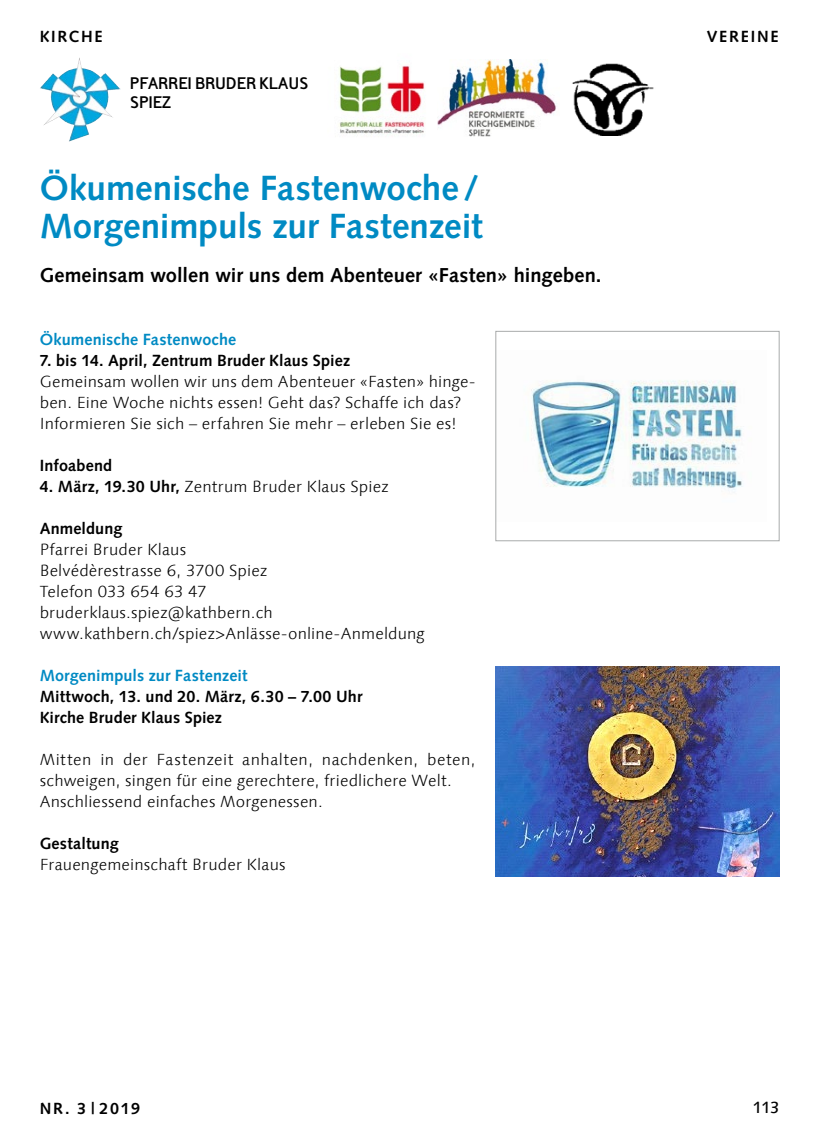
<style>
.page{position:relative;width:819px;height:1141px;background:#fff}
.page>*{position:absolute;margin:0;border:0;box-sizing:border-box;transform-origin:0 0}
.t1{font:700 35px/38.5px "Syntax";color:#008ac3}
.t2{font:700 20.12px "Syntax";letter-spacing:.005em;color:#000}
.t3{font:700 17.5px/19.2px "Domestos 98";letter-spacing:.025em;color:#000}
.t4{font:300 16.1px/21px "Linotype Syntax Com";letter-spacing:.01em;color:#000}
.t5{font:700 16.1px/21px "Syntax";letter-spacing:.01em;color:#000}
.t6{font:700 16.1px "Syntax";letter-spacing:.005em;color:#008ac3}
.t7{font:700 16.1px "Syntax";letter-spacing:.11em;color:#000}
.t8{font:500 16.1px "Linotype Syntax Com";color:#000}
.s1{font-family:"Syntax";font-weight:700}
</style>
<div class="page">
<img style="left:64px;top:60px;width:15px;height:13px">
<img style="left:495px;top:666px;width:284px;height:210px">
<img style="left:531px;top:380px;width:212px;height:113px">
<div style="left:495px;top:331px;width:284px;height:210px;border:1px solid #a9abab"></div>
<img style="left:437px;top:60px;width:120px;height:77px">
<img style="left:339px;top:65px;width:86px;height:70px">
<img style="left:572px;top:63px;width:82px;height:73px">
<p class="t5" style="left:40px;top:26px;width:64px">KIRCHE</p>
<p class="t7" style="left:706px;top:27px;width:73px">VEREINE</p>
<p class="t3" style="left:130px;top:73px;width:179px">PFARREI BRUDER KLAUS<br>SPIEZ</p>
<h1 class="t1" style="left:40px;top:169px;width:444px">Ökumenische Fastenwoche /<br>Morgenimpuls zur Fastenzeit</h1>
<p class="t2" style="left:40px;top:264px;width:563px">Gemeinsam wollen wir uns dem Abenteuer «Fasten» hingeben.</p>
<p class="t6" style="left:40px;top:330px;width:198px">Ökumenische Fastenwoche</p>
<p class="t5" style="left:40px;top:350px;width:312px">7. bis 14. April, Zentrum Bruder Klaus Spiez</p>
<p class="t4" style="left:40px;top:371px;width:437px">Gemeinsam wollen wir uns dem Abenteuer «Fasten» hinge&shy;ben. Eine Woche nichts essen! Geht das? Schaffe ich das?<br>Informieren Sie sich – erfahren Sie mehr – erleben Sie es!</p>
<p class="t5" style="left:40px;top:455px;width:74px">Infoabend</p>
<p class="t4" style="left:40px;top:476px;width:350px"><span class="s1">4. März, 19.30 Uhr,</span> Zentrum Bruder Klaus Spiez</p>
<p class="t5" style="left:40px;top:518px;width:84px">Anmeldung</p>
<p class="t4" style="left:40px;top:539px;width:387px">Pfarrei Bruder Klaus<br>Belvédèrestrasse 6, 3700 Spiez<br>Telefon 033 654 63 47 bruderklaus.spiez@kathbern.ch www.kathbern.ch/spiez&gt;Anlässe-online-Anmeldung</p>
<p class="t6" style="left:40px;top:666px;width:209px">Morgenimpuls zur Fastenzeit</p>
<p class="t5" style="left:40px;top:686px;width:324px">Mittwoch, 13. und 20. März, 6.30 – 7.00 Uhr<br>Kirche Bruder Klaus Spiez</p>
<p class="t4" style="left:40px;top:749px;width:437px">Mitten in der Fastenzeit anhalten, nachdenken, beten, schweigen, singen für eine gerechtere, friedlichere Welt.<br>Anschliessend einfaches Morgenessen.</p>
<p class="t5" style="left:40px;top:833px;width:81px">Gestaltung</p>
<p class="t4" style="left:40px;top:854px;width:247px">Frauengemeinschaft Bruder Klaus</p>
<p class="t5" style="left:40px;top:1098px;width:102px">NR. 3 | 2019</p>
<p class="t8" style="left:752px;top:1097px;width:28px">113</p>
</div>
